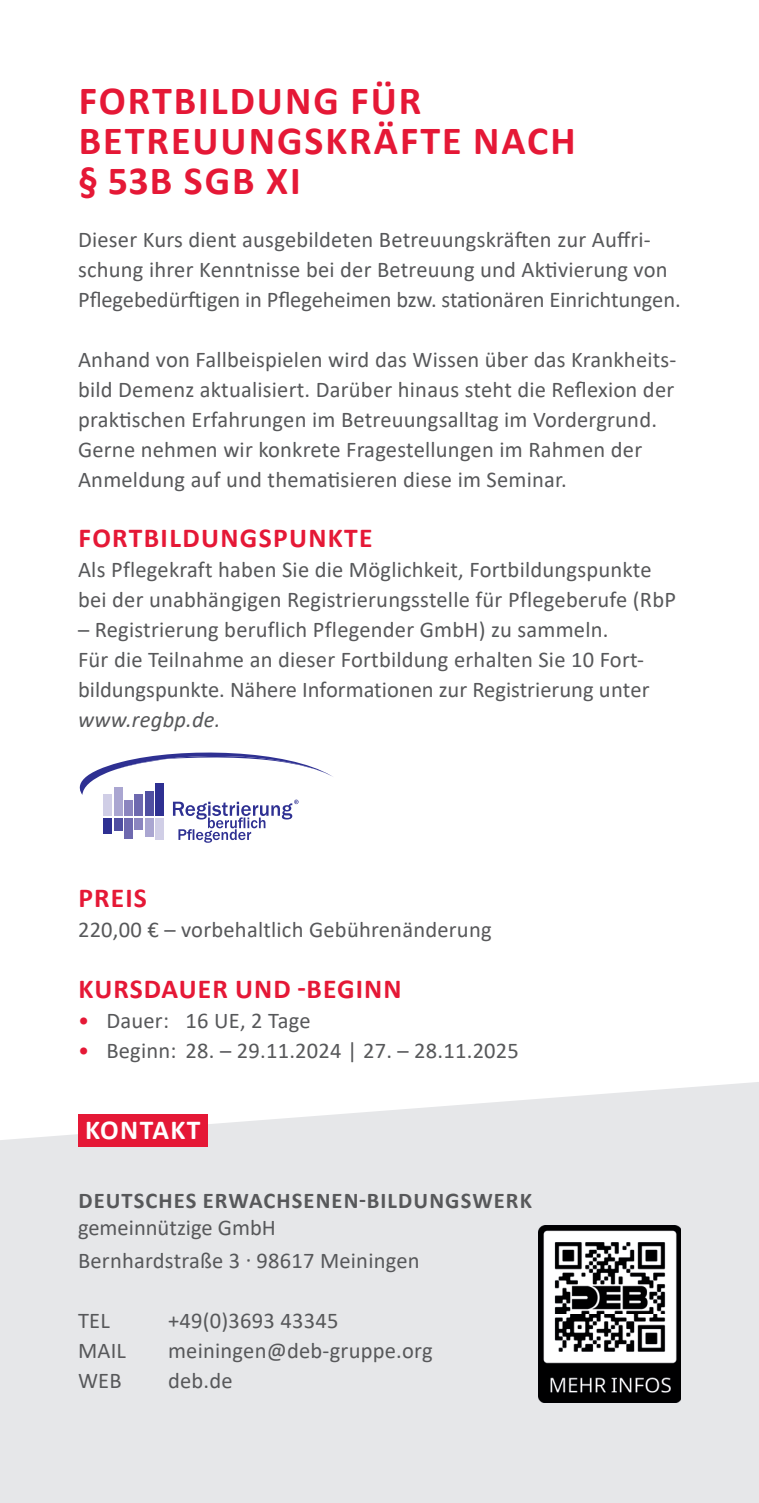
<style>
.page{position:relative;width:759px;height:1503px;background:#fff}
.page>*{position:absolute;margin:0;border:0;box-sizing:border-box;transform-origin:0 0}
.t1{font:700 40px/40px "Calibri";letter-spacing:.05em;color:#e51836}
.t2{font:700 27.5px "Calibri";letter-spacing:.04em;color:#e51836}
.t3{font:700 27.5px "Calibri";letter-spacing:.05em;color:#fff}
.t4{font:22.5px/30px "Calibri";letter-spacing:.01em;color:#57585a}
.t5{font:700 22.5px "Calibri";letter-spacing:.05em;color:#57585a}
.t6{font:italic 22.5px "Calibri";letter-spacing:.01em;color:#57585a}
.s1{color:#e51836}
</style>
<div class="page">
<svg style="left:0;top:1082px;width:758px;height:420px;fill:#e6e7e9"></svg>
<img style="left:538px;top:1225px;width:142px;height:177px">
<div style="left:78px;top:1114px;width:130px;height:32px;background:#e51836"></div>
<svg style="left:80px;top:752px;width:253px;height:90px"></svg>
<h1 class="t1" style="left:78px;top:80px;width:499px">FORTBILDUNG FÜR<br>BETREUUNGSKRÄFTE NACH § 53B SGB XI</h1>
<p class="t4" style="left:78px;top:224px;width:604px">Dieser Kurs dient ausgebildeten Betreuungskräften zur Auffri&shy;schung ihrer Kenntnisse bei der Betreuung und Aktivierung von<br>Pflegebedürftigen in Pflegeheimen bzw. stationären Einrichtungen.</p>
<p class="t4" style="left:78px;top:344px;width:599px">Anhand von Fallbeispielen wird das Wissen über das Krankheits&shy;bild Demenz aktualisiert. Darüber hinaus steht die Reflexion der praktischen Erfahrungen im Betreuungsalltag im Vordergrund.<br>Gerne nehmen wir konkrete Fragestellungen im Rahmen der Anmeldung auf und thematisieren diese im Seminar.</p>
<p class="t2" style="left:78px;top:519px;width:295px">FORTBILDUNGSPUNKTE</p>
<p class="t4" style="left:78px;top:554px;width:599px">Als Pflegekraft haben Sie die Möglichkeit, Fortbildungspunkte bei der unabhängigen Registrierungsstelle für Pflegeberufe (RbP</p>
<p class="t4" style="left:78px;top:614px;width:573px">– Registrierung beruflich Pflegender GmbH) zu sammeln.<br>Für die Teilnahme an dieser Fortbildung erhalten Sie 10 Fort&shy;bildungspunkte. Nähere Informationen zur Registrierung unter</p>
<p class="t6" style="left:78px;top:704px;width:144px">www.regbp.de.</p>
<p class="t2" style="left:78px;top:879px;width:70px">PREIS</p>
<p class="t4" style="left:78px;top:914px;width:415px">220,00 € – vorbehaltlich Gebührenänderung</p>
<p class="t2" style="left:78px;top:969px;width:324px">KURSDAUER UND -BEGINN</p>
<p class="t4" style="left:78px;top:1004px;width:234px"><span class="s1">•</span> Dauer: 16 UE, 2 Tage</p>
<p class="t4" style="left:78px;top:1034px;width:442px"><span class="s1">•</span> Beginn: 28. – 29.11.2024 | 27. – 28.11.2025</p>
<p class="t3" style="left:85px;top:1110px;width:117px">KONTAKT</p>
<p class="t5" style="left:78px;top:1184px;width:455px">DEUTSCHES ERWACHSENEN-BILDUNGSWERK</p>
<p class="t4" style="left:78px;top:1210px;width:343px;line-height:33px">gemeinnützige GmbH<br>Bernhardstraße 3 · 98617 Meiningen</p>
<p class="t4" style="left:78px;top:1304px;width:33px">TEL</p>
<p class="t4" style="left:168px;top:1304px;width:172px">+49(0)3693 43345</p>
<p class="t4" style="left:78px;top:1334px;width:50px">MAIL</p>
<p class="t4" style="left:168px;top:1334px;width:266px">meiningen@deb-gruppe.org</p>
<p class="t4" style="left:78px;top:1364px;width:45px">WEB</p>
<p class="t4" style="left:168px;top:1364px;width:66px">deb.de</p>
</div>
